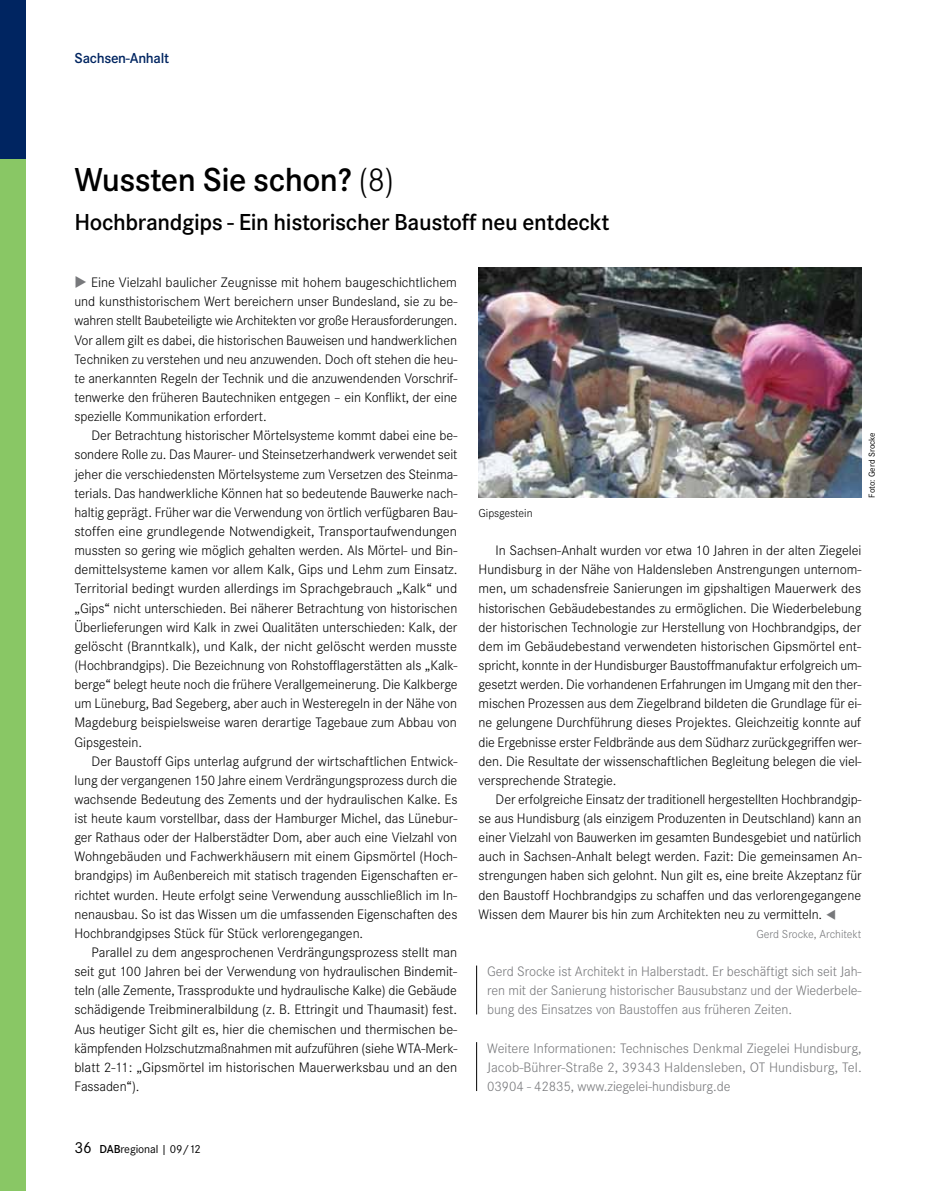
<style>
.page{position:relative;width:936px;height:1191px;background:#fff}
.page>*{position:absolute;margin:0;border:0;box-sizing:border-box;transform-origin:0 0}
.t1{font:600 34.5px "Corporate S";letter-spacing:-.015em;color:#000}
.t2{font:600 24px "Corporate S";letter-spacing:-.015em;color:#000}
.t3{font:600 15px "Corporate S";letter-spacing:-.02em;color:#002561}
.t4{font:300 14.25px "Corporate S";letter-spacing:-.005em;color:#000}
.t5{font:300 14.25px/19.2px "Corporate S";letter-spacing:-.005em;color:#77787b;text-align:justify}
.t6{font:300 12px "Corporate S";letter-spacing:-.005em;color:#77787b}
.t7{font:12px "Corporate S";letter-spacing:-.01em;color:#000}
.t8{font:300 12px "Corporate S";letter-spacing:-.005em;color:#000}
.t9{font:9px "Corporate S";color:#000}
.s1{font-weight:300}
.s2{color:#77787b}
.s3{font-size:16.5px}
.s4{font-weight:600}
</style>
<div class="page">
<div style="left:0;top:0;width:26px;height:1191px;background:#89c765"></div>
<div style="left:0;top:0;width:26px;height:159px;background:#002561"></div>
<img style="left:478px;top:268px;width:383px;height:229px">
<hr style="left:476px;top:965px;width:1px;height:49px;background:#000">
<hr style="left:476px;top:1042px;width:1px;height:49px;background:#000">
<p class="t3" style="left:75px;top:50px;width:96px">Sachsen-Anhalt</p>
<p class="t1" style="left:74px;top:160px;width:321px">Wussten Sie schon? <span class="s1">(8)</span></p>
<p class="t2" style="left:74px;top:208px;width:536px">Hochbrandgips - Ein historischer Baustoff neu entdeckt</p>
<p class="t4" style="left:74px;top:274px;width:384px"><span class="s2">◆</span> Eine Vielzahl baulicher Zeugnisse mit hohem baugeschichtlichem</p>
<p class="t4" style="left:74px;top:293px;width:384px">und kunsthistorischem Wert bereichern unser Bundesland, sie zu be-</p>
<p class="t4" style="left:74px;top:313px;width:384px">wahren stellt Baubeteiligte wie Architekten vor große Herausforderungen.</p>
<p class="t4" style="left:74px;top:332px;width:384px">Vor allem gilt es dabei, die historischen Bauweisen und handwerklichen</p>
<p class="t4" style="left:74px;top:351px;width:384px">Techniken zu verstehen und neu anzuwenden. Doch oft stehen die heu-</p>
<p class="t4" style="left:74px;top:370px;width:384px">te anerkannten Regeln der Technik und die anzuwendenden Vorschrif-</p>
<p class="t4" style="left:74px;top:389px;width:384px">tenwerke den früheren Bautechniken entgegen – ein Konflikt, der eine</p>
<p class="t4" style="left:74px;top:408px;width:194px">spezielle Kommunikation erfordert.</p>
<p class="t4" style="left:91px;top:427px;width:367px">Der Betrachtung historischer Mörtelsysteme kommt dabei eine be-</p>
<p class="t4" style="left:74px;top:446px;width:384px">sondere Rolle zu. Das Maurer- und Steinsetzerhandwerk verwendet seit</p>
<p class="t4" style="left:74px;top:466px;width:384px">jeher die verschiedensten Mörtelsysteme zum Versetzen des Steinma-</p>
<p class="t4" style="left:74px;top:485px;width:384px">terials. Das handwerkliche Können hat so bedeutende Bauwerke nach-</p>
<p class="t4" style="left:74px;top:504px;width:384px">haltig geprägt. Früher war die Verwendung von örtlich verfügbaren Bau-</p>
<p class="t4" style="left:74px;top:523px;width:384px">stoffen eine grundlegende Notwendigkeit, Transportaufwendungen</p>
<p class="t4" style="left:74px;top:542px;width:384px">mussten so gering wie möglich gehalten werden. Als Mörtel- und Bin-</p>
<p class="t4" style="left:74px;top:561px;width:384px">demittelsysteme kamen vor allem Kalk, Gips und Lehm zum Einsatz.</p>
<p class="t4" style="left:74px;top:580px;width:384px">Territorial bedingt wurden allerdings im Sprachgebrauch „Kalk“ und</p>
<p class="t4" style="left:74px;top:600px;width:384px">„Gips“ nicht unterschieden. Bei näherer Betrachtung von historischen</p>
<p class="t4" style="left:74px;top:619px;width:384px">Überlieferungen wird Kalk in zwei Qualitäten unterschieden: Kalk, der</p>
<p class="t4" style="left:74px;top:638px;width:384px">gelöscht (Branntkalk), und Kalk, der nicht gelöscht werden musste</p>
<p class="t4" style="left:74px;top:657px;width:384px">(Hochbrandgips). Die Bezeichnung von Rohstofflagerstätten als „Kalk-</p>
<p class="t4" style="left:74px;top:676px;width:384px">berge“ belegt heute noch die frühere Verallgemeinerung. Die Kalkberge</p>
<p class="t4" style="left:74px;top:695px;width:384px">um Lüneburg, Bad Segeberg, aber auch in Westeregeln in der Nähe von</p>
<p class="t4" style="left:74px;top:714px;width:384px">Magdeburg beispielsweise waren derartige Tagebaue zum Abbau von</p>
<p class="t4" style="left:74px;top:733px;width:69px">Gipsgestein.</p>
<p class="t4" style="left:91px;top:753px;width:367px">Der Baustoff Gips unterlag aufgrund der wirtschaftlichen Entwick-</p>
<p class="t4" style="left:74px;top:772px;width:384px">lung der vergangenen 150 Jahre einem Verdrängungsprozess durch die</p>
<p class="t4" style="left:74px;top:791px;width:384px">wachsende Bedeutung des Zements und der hydraulischen Kalke. Es</p>
<p class="t4" style="left:74px;top:810px;width:384px">ist heute kaum vorstellbar, dass der Hamburger Michel, das Lünebur-</p>
<p class="t4" style="left:74px;top:829px;width:384px">ger Rathaus oder der Halberstädter Dom, aber auch eine Vielzahl von</p>
<p class="t4" style="left:74px;top:848px;width:384px">Wohngebäuden und Fachwerkhäusern mit einem Gipsmörtel (Hoch-</p>
<p class="t4" style="left:74px;top:867px;width:384px">brandgips) im Außenbereich mit statisch tragenden Eigenschaften er-</p>
<p class="t4" style="left:74px;top:887px;width:384px">richtet wurden. Heute erfolgt seine Verwendung ausschließlich im In-</p>
<p class="t4" style="left:74px;top:906px;width:384px">nenausbau. So ist das Wissen um die umfassenden Eigenschaften des</p>
<p class="t4" style="left:74px;top:925px;width:290px">Hochbrandgipses Stück für Stück verlorengegangen.</p>
<p class="t4" style="left:91px;top:944px;width:367px">Parallel zu dem angesprochenen Verdrängungsprozess stellt man</p>
<p class="t4" style="left:74px;top:963px;width:384px">seit gut 100 Jahren bei der Verwendung von hydraulischen Bindemit-</p>
<p class="t4" style="left:74px;top:982px;width:384px">teln (alle Zemente, Trassprodukte und hydraulische Kalke) die Gebäude</p>
<p class="t4" style="left:74px;top:1001px;width:384px">schädigende Treibmineralbildung (z. B. Ettringit und Thaumasit) fest.</p>
<p class="t4" style="left:74px;top:1021px;width:384px">Aus heutiger Sicht gilt es, hier die chemischen und thermischen be-</p>
<p class="t4" style="left:74px;top:1040px;width:384px">kämpfenden Holzschutzmaßnahmen mit aufzuführen (siehe WTA-Merk-</p>
<p class="t4" style="left:74px;top:1059px;width:384px">blatt 2-11: „Gipsmörtel im historischen Mauerwerksbau und an den</p>
<p class="t4" style="left:74px;top:1078px;width:67px">Fassaden“).</p>
<p class="t7" style="left:74px;top:1141px;width:128px"><span class="s3">36</span> <span class="s4">DAB</span>regional | 09/12</p>
<p class="t8" style="left:478px;top:506px;width:55px">Gipsgestein</p>
<p class="t9" style="left:866px;top:497px;width:67px;rotate:-90deg">Foto: Gerd Srocke</p>
<p class="t4" style="left:495px;top:542px;width:367px">In Sachsen-Anhalt wurden vor etwa 10 Jahren in der alten Ziegelei</p>
<p class="t4" style="left:478px;top:561px;width:384px">Hundisburg in der Nähe von Haldensleben Anstrengungen unternom-</p>
<p class="t4" style="left:478px;top:580px;width:384px">men, um schadensfreie Sanierungen im gipshaltigen Mauerwerk des</p>
<p class="t4" style="left:478px;top:600px;width:384px">historischen Gebäudebestandes zu ermöglichen. Die Wiederbelebung</p>
<p class="t4" style="left:478px;top:619px;width:384px">der historischen Technologie zur Herstellung von Hochbrandgips, der</p>
<p class="t4" style="left:478px;top:638px;width:384px">dem im Gebäudebestand verwendeten historischen Gipsmörtel ent-</p>
<p class="t4" style="left:478px;top:657px;width:384px">spricht, konnte in der Hundisburger Baustoffmanufaktur erfolgreich um-</p>
<p class="t4" style="left:478px;top:676px;width:384px">gesetzt werden. Die vorhandenen Erfahrungen im Umgang mit den ther-</p>
<p class="t4" style="left:478px;top:695px;width:384px">mischen Prozessen aus dem Ziegelbrand bildeten die Grundlage für ei-</p>
<p class="t4" style="left:478px;top:714px;width:384px">ne gelungene Durchführung dieses Projektes. Gleichzeitig konnte auf</p>
<p class="t4" style="left:478px;top:733px;width:384px">die Ergebnisse erster Feldbrände aus dem Südharz zurückgegriffen wer-</p>
<p class="t4" style="left:478px;top:753px;width:384px">den. Die Resultate der wissenschaftlichen Begleitung belegen die viel-</p>
<p class="t4" style="left:478px;top:772px;width:139px">versprechende Strategie.</p>
<p class="t4" style="left:495px;top:791px;width:367px">Der erfolgreiche Einsatz der traditionell hergestellten Hochbrandgip-</p>
<p class="t4" style="left:478px;top:810px;width:384px">se aus Hundisburg (als einzigem Produzenten in Deutschland) kann an</p>
<p class="t4" style="left:478px;top:829px;width:384px">einer Vielzahl von Bauwerken im gesamten Bundesgebiet und natürlich</p>
<p class="t4" style="left:478px;top:848px;width:384px">auch in Sachsen-Anhalt belegt werden. Fazit: Die gemeinsamen An-</p>
<p class="t4" style="left:478px;top:867px;width:384px">strengungen haben sich gelohnt. Nun gilt es, eine breite Akzeptanz für</p>
<p class="t4" style="left:478px;top:887px;width:384px">den Baustoff Hochbrandgips zu schaffen und das verlorengegangene</p>
<p class="t4" style="left:478px;top:906px;width:359px">Wissen dem Maurer bis hin zum Architekten neu zu vermitteln. <span class="s2">▼</span></p>
<p class="t6" style="left:756px;top:927px;width:106px">Gerd Srocke, Architekt</p>
<p class="t5" style="left:487px;top:962px;width:376px">Gerd Srocke ist Architekt in Halberstadt. Er beschäftigt sich seit Jah&shy;ren mit der Sanierung historischer Bausubstanz und der Wiederbele&shy;bung des Einsatzes von Baustoffen aus früheren Zeiten.</p>
<p class="t5" style="left:487px;top:1038px;width:376px">Weitere Informationen: Technisches Denkmal Ziegelei Hundisburg, Jacob-Bührer-Straße 2, 39343 Haldensleben, OT Hundisburg, Tel.<br>03904 - 42835, www.ziegelei-hundisburg.de</p>
</div>
